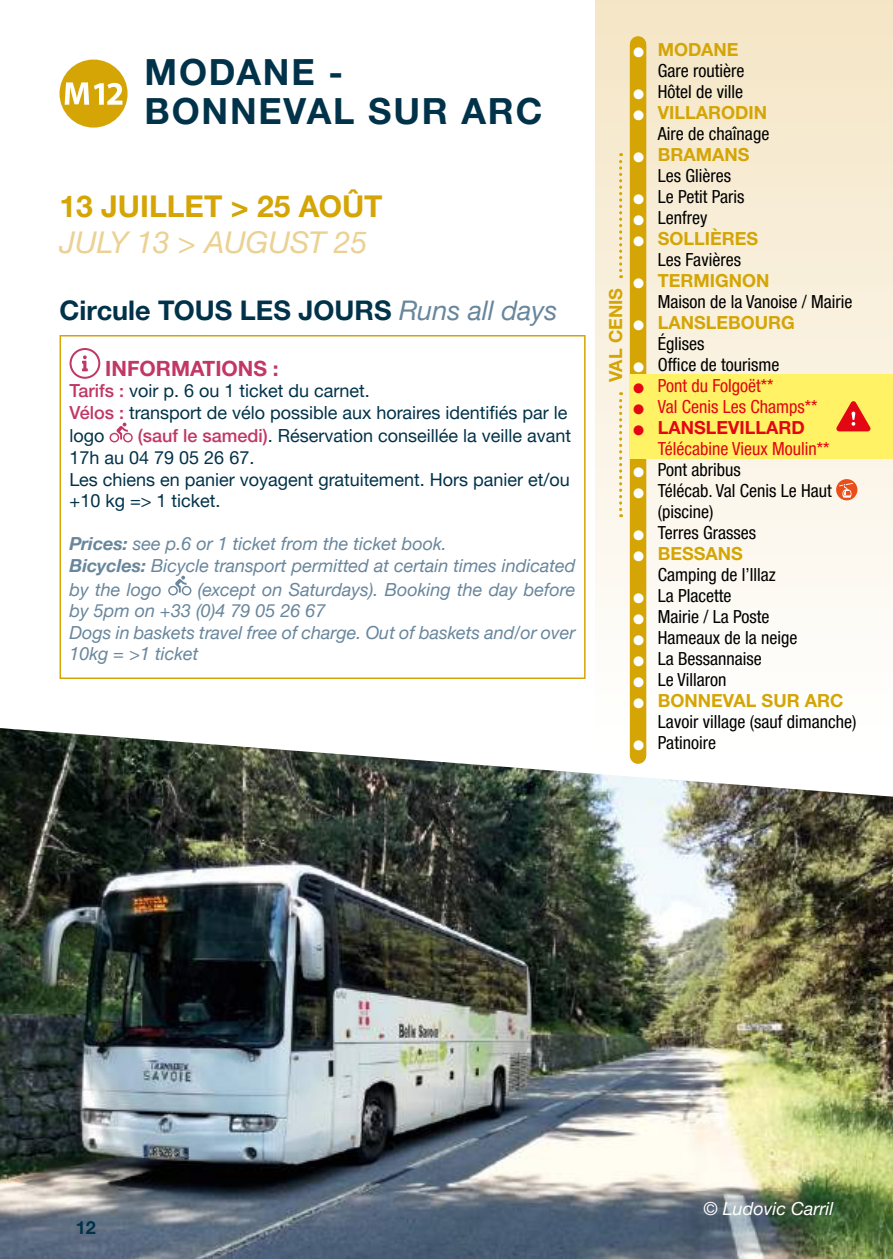
<style>
.page{position:relative;width:893px;height:1259px;background:#fff}
.page>*{position:absolute;margin:0;border:0;box-sizing:border-box;transform-origin:0 0}
.t1{font:700 36px/39px "Helvetica Neue LTW1 G";letter-spacing:.05em;color:#003249}
.t2{font:700 30px "Helvetica Neue LTW1 G";color:#d4a504}
.t3{font:italic 30px "Helvetica Neue LTW1 G";color:#ebd192}
.t4{font:700 27px "Helvetica Neue LTW1 G";color:#003249}
.t5{font:700 21px "Helvetica Neue LTW1 G";color:#c13765}
.t6{font:condensed 18px/21px "Helvetica Neue LTW1 G";color:#000}
.t7{font:italic 18px/21.6px "Helvetica Neue LTW1 G";color:#68869c}
.t8{font:18px/21.6px "Helvetica Neue LTW1 G";color:#003249}
.t9{font:condensed 18px/21px "Helvetica Neue LTW1 G";color:#e30613}
.t10{font:700 18px/21px "Helvetica Neue LTW1 G";color:#d4a504}
.t11{font:italic 18px "Helvetica Neue LTW1 G";color:#fff}
.t12{font:700 18px "Helvetica Neue LTW1 G";color:#003249}
.s1{font-weight:400;font-style:italic;color:#68869c}
.s2{font-weight:500;color:#c13765}
.s3{font-weight:700}
.s4{font-size:27.6px;color:#fff}
.s5{font-weight:700;font-stretch:normal;color:#d4a504}
.s6{font-weight:400;font-stretch:condensed;font-size:27.6px;color:#fff}
.s7{font-weight:400;font-stretch:condensed;color:#000}
.s8{font-size:27.6px}
.s9{font-weight:700;font-stretch:normal}
</style>
<div class="page">
<svg style="left:70px;top:348px;width:30px;height:31px"></svg>
<svg style="left:110px;top:422px;width:23px;height:20px"></svg>
<svg style="left:168px;top:576px;width:23px;height:19px"></svg>
<div style="left:60px;top:335px;width:526px;height:344px;border:2px solid #d4a504"></div>
<div style="left:595px;top:0;width:298px;height:764px;background:linear-gradient(to bottom,#f4e5c4,#fffffe)"></div>
<div style="left:630px;top:44px;width:16px;height:711px;background:#d4a504"></div>
<svg style="left:619px;top:392px;width:3px;height:125px"></svg>
<svg style="left:619px;top:153px;width:3px;height:125px"></svg>
<img style="left:0;top:728px;width:893px;height:531px">
<div style="left:60px;top:60px;width:68px;height:68px;background:#d4a504;border-radius:50%"></div>
<svg style="left:65px;top:82px;width:57px;height:23px"></svg>
<div style="left:630px;top:374px;width:263px;height:84px;background:#fff265"></div>
<div style="left:836px;top:479px;width:21px;height:21px;background:#e94e1b;border-radius:50%"></div>
<svg style="left:839px;top:483px;width:14px;height:14px"></svg>
<svg style="left:836px;top:401px;width:34px;height:30px"></svg>
<h1 class="t1" style="left:145px;top:53px;width:399px">MODANE -<br>BONNEVAL SUR ARC</h1>
<h2 class="t2" style="left:60px;top:188px;width:325px">13 JUILLET &gt; 25 AOÛT</h2>
<h2 class="t3" style="left:60px;top:224px;width:309px">JULY 13 &gt; AUGUST 25</h2>
<h3 class="t4" style="left:60px;top:294px;width:499px">Circule TOUS LES JOURS <span class="s1">Runs all days</span></h3>
<p class="t5" style="left:105px;top:355px;width:175px">INFORMATIONS :</p>
<p class="t8" style="left:70px;top:380px;width:499px"><span class="s2">Tarifs :</span> voir p. 6 ou 1 ticket du carnet.<br><span class="s2">Vélos :</span> transport de vélo possible aux horaires identifiés par le</p>
<p class="t8" style="left:70px;top:425px;width:36px">logo</p>
<p class="t8" style="left:70px;top:425px;width:503px;text-indent:68px"><span class="s2">(sauf le samedi)</span>. Réservation conseillée la veille avant 17h au 04 79 05 26 67.<br>Les chiens en panier voyagent gratuitement. Hors panier et/ou +10 kg =&gt; 1 ticket.</p>
<p class="t7" style="left:70px;top:533px;width:507px"><span class="s3">Prices:</span> see p.6 or 1 ticket from the ticket book.<br><span class="s3">Bicycles:</span> Bicycle transport permitted at certain times indicated</p>
<p class="t7" style="left:70px;top:578px;width:94px">by the logo</p>
<p class="t7" style="left:70px;top:578px;width:508px;text-indent:128px">(except on Saturdays). Booking the day before by 5pm on +33 (0)4 79 05 26 67<br>Dogs in baskets travel free of charge. Out of baskets and/or over 10kg = &gt;1 ticket</p>
<p class="t10" style="left:605px;top:382px;width:96px;rotate:-90deg">VAL CENIS</p>
<p class="t6" style="left:658px;top:39px;width:88px;text-indent:-26px"><span class="s4">•</span> <span class="s5">MODANE<br></span>Gare routière</p>
<p class="t6" style="left:632px;top:81px;width:113px"><span class="s4">•</span> Hôtel de ville</p>
<p class="t6" style="left:632px;top:102px;width:139px;text-align:right"><span class="s4">•</span> <span class="s5">VILLARODIN<br></span>Aire de chaînage</p>
<p class="t6" style="left:632px;top:144px;width:119px;text-align:center"><span class="s4">•</span> <span class="s5">BRAMANS<br></span>Les Glières</p>
<p class="t6" style="left:632px;top:186px;width:114px"><span class="s4">•</span> Le Petit Paris</p>
<p class="t6" style="left:632px;top:207px;width:77px"><span class="s4">•</span> Lenfrey</p>
<p class="t6" style="left:632px;top:228px;width:128px;text-align:center"><span class="s4">•</span> <span class="s5">SOLLIÈRES<br></span>Les Favières</p>
<p class="t6" style="left:658px;top:270px;width:196px;text-indent:-26px"><span class="s4">•</span> <span class="s5">TERMIGNON<br></span>Maison de la Vanoise / Mairie</p>
<p class="t10" style="left:658px;top:312px;width:139px;text-indent:-26px"><span class="s6">•</span> LANSLEBOURG<br><span class="s7">Églises</span></p>
<p class="t6" style="left:632px;top:354px;width:149px"><span class="s4">•</span> Office de tourisme</p>
<p class="t9" style="left:632px;top:375px;width:143px"><span class="s8">•</span> Pont du Folgoët**</p>
<p class="t9" style="left:632px;top:396px;width:187px"><span class="s8">•</span> Val Cenis Les Champs**</p>
<p class="t9" style="left:658px;top:417px;width:173px;text-indent:-26px"><span class="s8">•</span> <span class="s9">LANSLEVILLARD<br></span>Télécabine Vieux Moulin**</p>
<p class="t6" style="left:632px;top:459px;width:110px"><span class="s4">•</span> Pont abribus</p>
<p class="t6" style="left:658px;top:480px;width:175px;text-indent:-26px"><span class="s4">•</span> Télécab. Val Cenis Le Haut (piscine)</p>
<p class="t6" style="left:632px;top:522px;width:126px"><span class="s4">•</span> Terres Grasses</p>
<p class="t6" style="left:658px;top:543px;width:119px;text-indent:-26px"><span class="s4">•</span> <span class="s5">BESSANS<br></span>Camping de l’Illaz</p>
<p class="t6" style="left:632px;top:585px;width:101px"><span class="s4">•</span> La Placette</p>
<p class="t6" style="left:632px;top:606px;width:139px"><span class="s4">•</span> Mairie / La Poste</p>
<p class="t6" style="left:632px;top:627px;width:167px"><span class="s4">•</span> Hameaux de la neige</p>
<p class="t6" style="left:632px;top:648px;width:131px"><span class="s4">•</span> La Bessannaise</p>
<p class="t6" style="left:632px;top:669px;width:96px"><span class="s4">•</span> Le Villaron</p>
<p class="t6" style="left:658px;top:690px;width:200px;text-indent:-26px"><span class="s4">•</span> <span class="s5">BONNEVAL SUR ARC<br></span>Lavoir village (sauf dimanche)</p>
<p class="t6" style="left:632px;top:732px;width:86px"><span class="s4">•</span> Patinoire</p>
<p class="t12" style="left:76px;top:1217px;width:22px">12</p>
<p class="t11" style="left:703px;top:1197px;width:131px">© Ludovic Carril</p>
</div>
